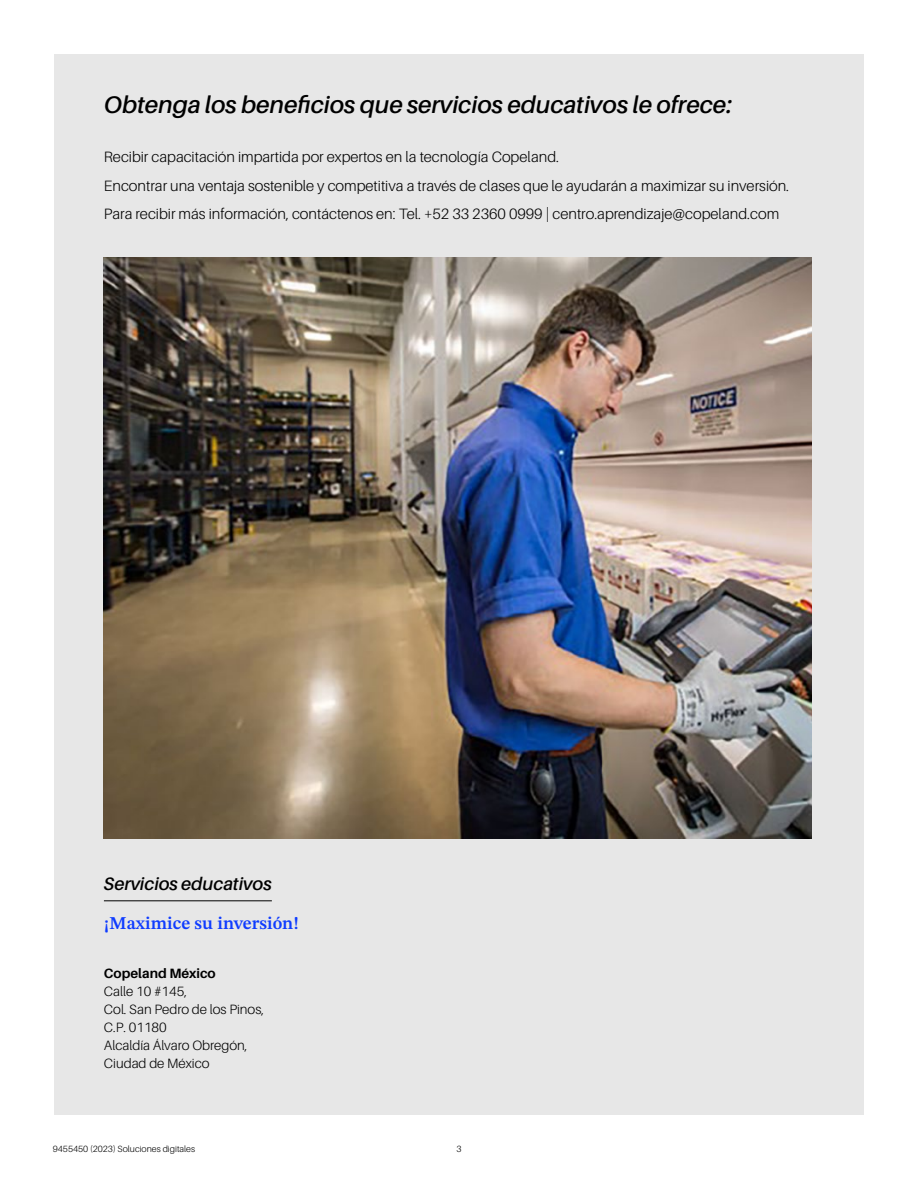
<style>
.page{position:relative;width:918px;height:1188px;background:#fff}
.page>*{position:absolute;margin:0;border:0;box-sizing:border-box;transform-origin:0 0}
.t1{font:italic 600 24px "Aileron";color:#000}
.t2{font:18px "STIX Two Text";color:#0f3cff}
.t3{font:italic 600 18px "Aileron";color:#000}
.t4{font:300 15px/28.5px "Aileron";color:#000}
.t5{font:300 13.5px/18px "Aileron";color:#000}
.t6{font:700 13.5px "Aileron";color:#000}
.t7{font:300 9px "Aileron";color:#000}
</style>
<div class="page">
<div style="left:54px;top:54px;width:810px;height:1060px;background:#e7e7e7"></div>
<hr style="left:104px;top:901px;width:168px;height:1px;background:#000">
<img style="left:104px;top:257px;width:707px;height:581px">
<h2 class="t1" style="left:104px;top:91px;width:630px">Obtenga los benefcios que servicios educativos le ofrece:</h2>
<p class="t4" style="left:104px;top:143px;width:687px">Recibir capacitación impartida por expertos en la tecnología Copeland.<br>Encontrar una ventaja sostenible y competitiva a través de clases que le ayudarán a maximizar su inversión.<br>Para recibir más información, contáctenos en: Tel. +52 33 2360 0999 | centro.aprendizaje@copeland.com</p>
<h4 class="t3" style="left:104px;top:874px;width:169px">Servicios educativos</h4>
<p class="t2" style="left:104px;top:910px;width:197px">¡Maximice su inversión!</p>
<h5 class="t6" style="left:104px;top:965px;width:113px">Copeland México</h5>
<p class="t5" style="left:104px;top:982px;width:162px">Calle 10 #145,<br>Col. San Pedro de los Pinos,<br>C.P. 01180<br>Alcaldía Álvaro Obregón,<br>Ciudad de México</p>
<p class="t7" style="left:53px;top:1144px;width:144px">9455450 (2023) Soluciones digitales</p>
<p class="t7" style="left:456px;top:1144px;width:7px">3</p>
</div>
